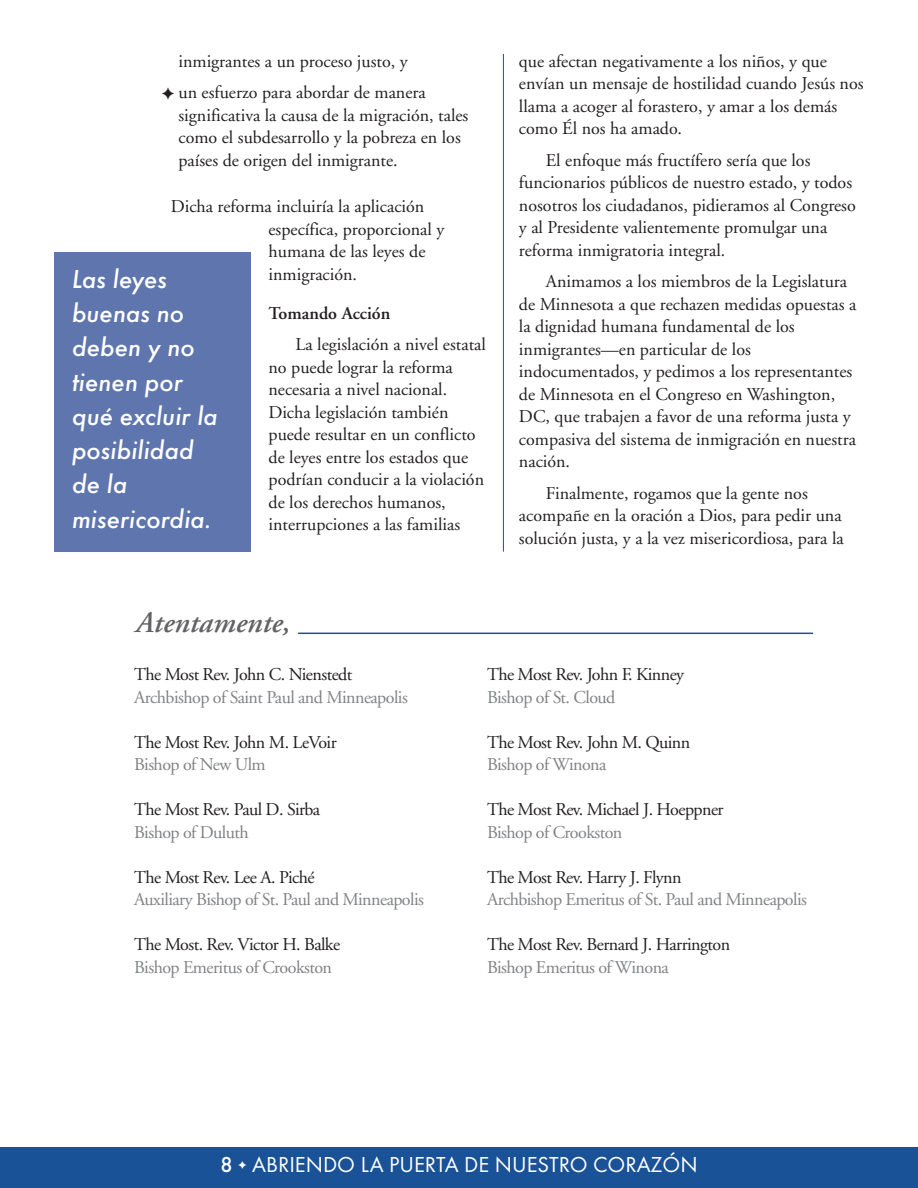
<style>
.page{position:relative;width:918px;height:1188px;background:#fff}
.page>*{position:absolute;margin:0;border:0;box-sizing:border-box;transform-origin:0 0}
.t1{font:italic 600 30px "Adobe Garamond";color:#636366}
.t2{font:italic 500 27px/34.2px "Futura T";color:#fff}
.t3{font:22.5px "Futura T";color:#fff}
.t4{font:500 22.5px "Futura T";color:#fff}
.t5{font:18px/22.5px "Adobe Garamond";color:#231f20}
.t6{font:18px "Adobe Garamond";letter-spacing:-.03em;color:#231f20}
.t7{font:18px "Adobe Garamond";letter-spacing:-.03em;color:#808285}
.t8{font:600 18px "Adobe Garamond";color:#231f20}
</style>
<div class="page">
<hr style="left:503px;top:54px;width:1px;height:498px;background:#195296">
<div style="left:0;top:1148px;width:918px;height:40px;background:#195296"></div>
<div style="left:54px;top:252px;width:197px;height:300px;background:#5e75ae"></div>
<hr style="left:298px;top:633px;width:515px;height:1px;background:#195296">
<p class="t5" style="left:162px;top:46px;width:265px;line-height:31.5px;text-align:center">inmigrantes a un proceso justo, y<br>✦ un esfuerzo para abordar de manera</p>
<p class="t5" style="left:179px;top:104px;width:291px">significativa la causa de la migración, tales como el subdesarrollo y la pobreza en los países de origen del inmigrante.</p>
<p class="t5" style="left:269px;top:196px;width:177px;text-indent:-98px">Dicha reforma incluiría la aplicación específica, proporcional y humana de las leyes de inmigración.</p>
<p class="t8" style="left:269px;top:303px;width:123px">Tomando Acción</p>
<p class="t5" style="left:269px;top:334px;width:219px;text-indent:27px">La legislación a nivel estatal no puede lograr la reforma necesaria a nivel nacional.<br>Dicha legislación también puede resultar en un conflicto de leyes entre los estados que podrían conducir a la violación de los derechos humanos, interrupciones a las familias</p>
<h2 class="t2" style="left:72px;top:262px;width:147px">Las leyes buenas no deben y no tienen por qué excluir la posibilidad de la misericordia.</h2>
<h1 class="t1" style="left:136px;top:606px;width:156px">Atentamente,</h1>
<p class="t5" style="left:519px;top:50px;width:346px">que afectan negativamente a los niños, y que envían un mensaje de hostilidad cuando Jesús nos llama a acoger al forastero, y amar a los demás como Él nos ha amado.</p>
<p class="t5" style="left:519px;top:149px;width:338px;text-indent:27px">El enfoque más fructífero sería que los funcionarios públicos de nuestro estado, y todos nosotros los ciudadanos, pidieramos al Congreso y al Presidente valientemente promulgar una reforma inmigratoria integral.</p>
<p class="t5" style="left:519px;top:271px;width:339px;text-indent:27px">Animamos a los miembros de la Legislatura de Minnesota a que rechazen medidas opuestas a la dignidad humana fundamental de los inmigrantes—en particular de los indocumentados, y pedimos a los representantes de Minnesota en el Congreso en Washington, DC, que trabajen a favor de una reforma justa y compasiva del sistema de inmigración en nuestra nación.</p>
<p class="t5" style="left:519px;top:482px;width:326px;text-align:center">Finalmente, rogamos que la gente nos acompañe en la oración a Dios, para pedir una solución justa, y a la vez misericordiosa, para la</p>
<p class="t6" style="left:134px;top:665px;width:220px">The Most Rev. John C. Nienstedt</p>
<p class="t7" style="left:134px;top:687px;width:275px">Archbishop of Saint Paul and Minneapolis</p>
<p class="t6" style="left:134px;top:732px;width:204px">The Most Rev. John M. LeVoir</p>
<p class="t7" style="left:134px;top:755px;width:133px">Bishop of New Ulm</p>
<p class="t6" style="left:134px;top:800px;width:188px">The Most Rev. Paul D. Sirba</p>
<p class="t7" style="left:134px;top:822px;width:116px">Bishop of Duluth</p>
<p class="t6" style="left:134px;top:867px;width:182px">The Most Rev. Lee A. Piché</p>
<p class="t7" style="left:134px;top:890px;width:291px">Auxiliary Bishop of St. Paul and Minneapolis</p>
<p class="t6" style="left:134px;top:935px;width:208px">The Most. Rev. Victor H. Balke</p>
<p class="t7" style="left:134px;top:957px;width:199px">Bishop Emeritus of Crookston</p>
<p class="t6" style="left:487px;top:665px;width:199px">The Most Rev. John F. Kinney</p>
<p class="t7" style="left:487px;top:687px;width:130px">Bishop of St. Cloud</p>
<p class="t6" style="left:487px;top:732px;width:205px">The Most Rev. John M. Quinn</p>
<p class="t7" style="left:487px;top:755px;width:121px">Bishop of Winona</p>
<p class="t6" style="left:487px;top:800px;width:238px">The Most Rev. Michael J. Hoeppner</p>
<p class="t7" style="left:487px;top:822px;width:137px">Bishop of Crookston</p>
<p class="t6" style="left:487px;top:867px;width:196px">The Most Rev. Harry J. Flynn</p>
<p class="t7" style="left:487px;top:890px;width:321px">Archbishop Emeritus of St. Paul and Minneapolis</p>
<p class="t6" style="left:487px;top:935px;width:245px">The Most Rev. Bernard J. Harrington</p>
<p class="t7" style="left:487px;top:957px;width:183px">Bishop Emeritus of Winona</p>
<p class="t4" style="left:220px;top:1152px;width:14px">8</p>
<p class="t3" style="left:252px;top:1152px;width:447px">ABRIENDO LA PUERTA DE NUESTRO CORAZÓN</p>
</div>
